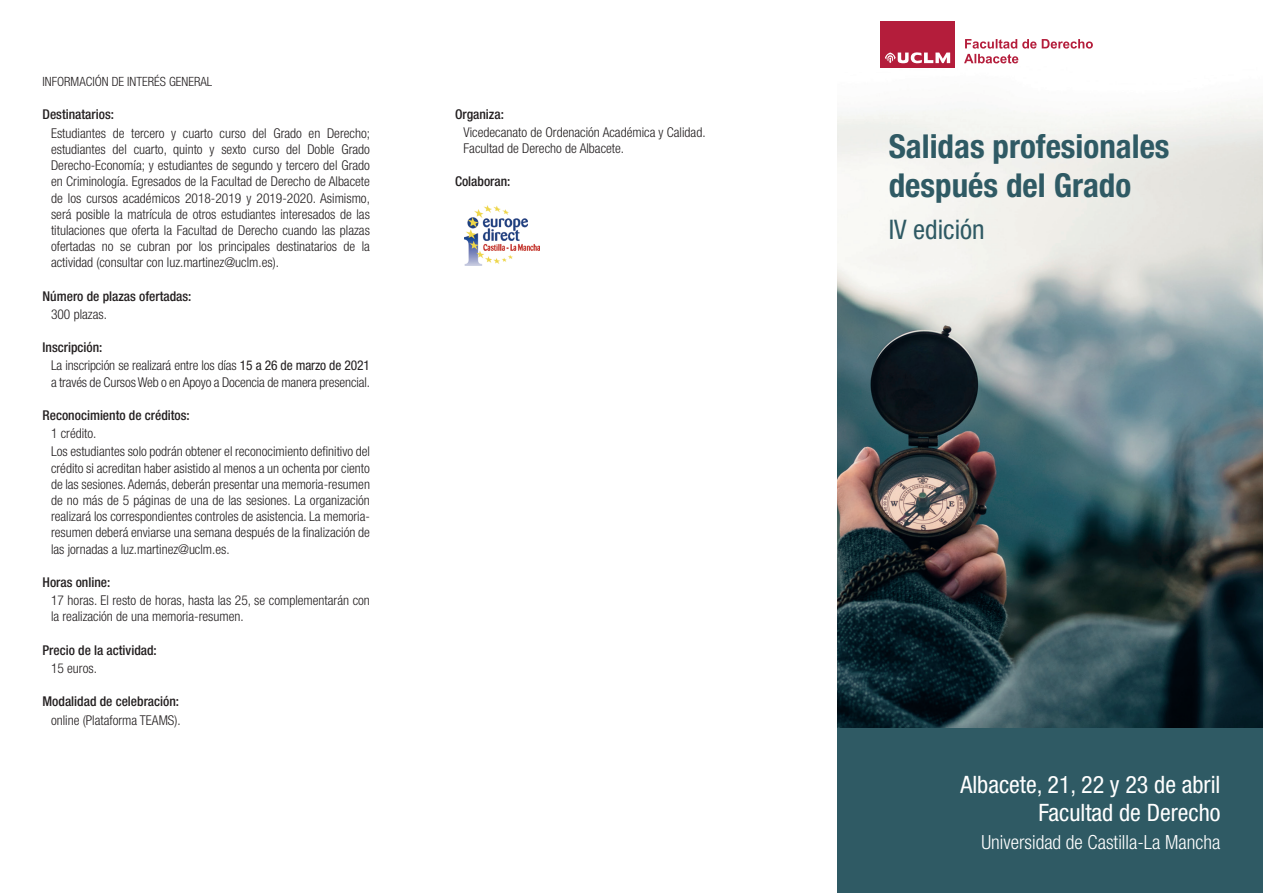
<style>
.page{position:relative;width:1263px;height:893px;background:#fff}
.page>*{position:absolute;margin:0;border:0;box-sizing:border-box;transform-origin:0 0}
.Fecha{font:700 condensed 33px "Helvetica Neue LT Std";color:#2f5a64}
.Fecha-2{font:condensed 27px "Helvetica Neue LT Std";color:#2f5a64}
.t1{font:condensed 24px "Helvetica Neue LT Std";color:#fff}
.t2{font:300 condensed 19.5px "Helvetica Neue LT Std";color:#fff}
.Texto{font:300 condensed 13.5px/16.2px "Helvetica Neue LT Std";color:#231f20}
.Apartado{font:500 condensed 13.5px "Helvetica Neue LT Std";color:#231f20}
.MAÑANA___TARDE{font:300 condensed 12.75px "Helvetica Neue LT Std";color:#231f20}
.s1{font-weight:400}
</style>
<div class="page">
<img style="left:838px;top:63px;width:425px;height:665px">
<div style="left:838px;top:728px;width:425px;height:165px;background:#2f5a64"></div>
<img style="left:465px;top:206px;width:75px;height:59px">
<div style="left:880px;top:21px;width:75px;height:47px;background:#b41d3b"></div>
<svg style="left:885px;top:52px;width:65px;height:11px"></svg>
<svg style="left:964px;top:39px;width:129px;height:24px"></svg>
<p class="MAÑANA___TARDE" style="left:43px;top:74px;width:171px">INFORMACIÓN DE INTERÉS GENERAL</p>
<p class="Apartado" style="left:43px;top:107px;width:73px">Destinatarios:</p>
<p class="Texto" style="left:51px;top:125px;width:320px;text-align:justify">Estudiantes de tercero y cuarto curso del Grado en Derecho; estudiantes del cuarto, quinto y sexto curso del Doble Grado Derecho-Economía; y estudiantes de segundo y tercero del Grado en Criminología. Egresados de la Facultad de Derecho de Albacete de los cursos académicos 2018-2019 y 2019-2020. Asimismo, será posible la matrícula de otros estudiantes interesados de las titulaciones que oferta la Facultad de Derecho cuando las plazas ofertadas no se cubran por los principales destinatarios de la actividad (consultar con luz.martinez@uclm.es).</p>
<p class="Apartado" style="left:43px;top:288px;width:150px">Número de plazas ofertadas:</p>
<p class="Texto" style="left:51px;top:306px;width:57px">300 plazas.</p>
<p class="Apartado" style="left:43px;top:339px;width:61px">Inscripción:</p>
<p class="Texto" style="left:51px;top:357px;width:320px">La inscripción se realizará entre los días <span class="s1">15 a 26 de marzo de 2021 </span>a través de Cursos Web o en Apoyo a Docencia de manera presencial.</p>
<p class="Apartado" style="left:43px;top:407px;width:149px">Reconocimiento de créditos:</p>
<p class="Texto" style="left:51px;top:425px;width:47px">1 crédito.</p>
<p class="Texto" style="left:51px;top:443px;width:320px;text-align:justify">Los estudiantes solo podrán obtener el reconocimiento definitivo del crédito si acreditan haber asistido al menos a un ochenta por ciento de las sesiones. Además, deberán presentar una memoria-resumen de no más de 5 páginas de una de las sesiones. La organización realizará los correspondientes controles de asistencia. La memoria&shy;resumen deberá enviarse una semana después de la finalización de las jornadas a luz.martinez@uclm.es.</p>
<p class="Apartado" style="left:43px;top:574px;width:69px">Horas online:</p>
<p class="Texto" style="left:51px;top:592px;width:320px">17 horas. El resto de horas, hasta las 25, se complementarán con la realización de una memoria-resumen.</p>
<p class="Apartado" style="left:43px;top:642px;width:116px">Precio de la actividad:</p>
<p class="Texto" style="left:51px;top:660px;width:47px">15 euros.</p>
<p class="Apartado" style="left:43px;top:693px;width:138px">Modalidad de celebración:</p>
<p class="Texto" style="left:51px;top:711px;width:131px">online (Plataforma TEAMS).</p>
<p class="Apartado" style="left:455px;top:106px;width:50px">Organiza:</p>
<p class="Texto" style="left:463px;top:124px;width:244px">Vicedecanato de Ordenación Académica y Calidad.<br>Facultad de Derecho de Albacete.</p>
<p class="Apartado" style="left:455px;top:174px;width:57px">Colaboran:</p>
<p class="Fecha" style="left:889px;top:126px;width:282px">Salidas profesionales</p>
<p class="Fecha" style="left:889px;top:166px;width:244px">después del Grado</p>
<p class="Fecha-2" style="left:889px;top:214px;width:97px">IV edición</p>
<p class="t1" style="left:960px;top:770px;width:262px">Albacete, 21, 22 y 23 de abril</p>
<p class="t1" style="left:1038px;top:799px;width:184px">Facultad de Derecho</p>
<p class="t2" style="left:981px;top:831px;width:240px">Universidad de Castilla-La Mancha</p>
</div>
